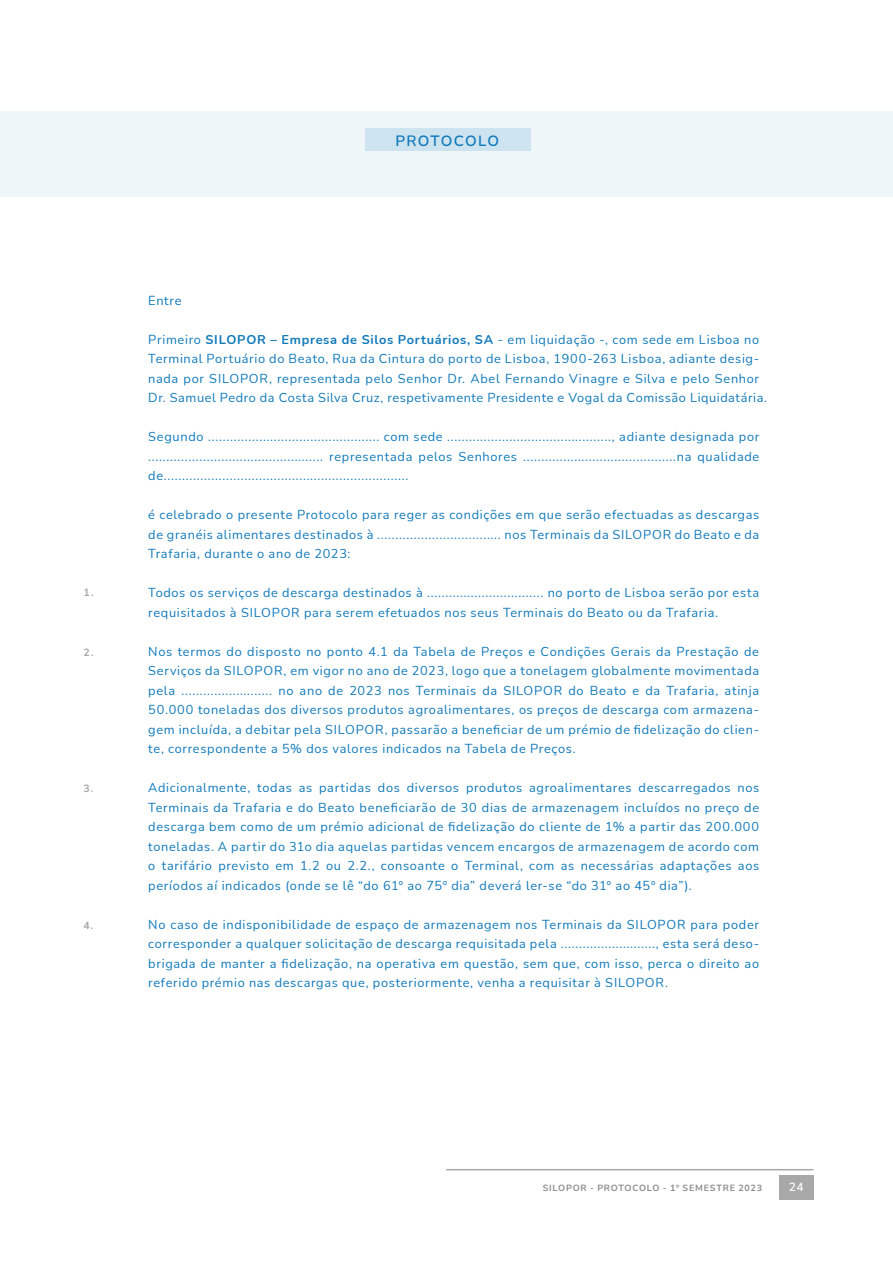
<style>
.page{position:relative;width:893px;height:1263px;background:#fff}
.page>*{position:absolute;margin:0;border:0;box-sizing:border-box;transform-origin:0 0}
.t1{font:600 15px "Nunito";letter-spacing:.08em;color:#1079ba}
.t2{font:12.75px/19.5px "Nunito";letter-spacing:.055em;color:#1079ba;text-align:justify}
.t3{font:600 12px "Nunito";color:#fff}
.t4{font:700 10.5px "Nunito";color:#a7a7a6}
.t5{font:700 9px "Nunito";letter-spacing:.085em;color:#8c8c8c}
.s1{font-weight:700}
</style>
<div class="page">
<div style="left:0;top:111px;width:893px;height:86px;background:#eff6fa"></div>
<div style="left:365px;top:128px;width:166px;height:23px;background:#cde3f0"></div>
<hr style="left:446px;top:1169px;width:367px;height:1px;background:#a8a8a8">
<div style="left:779px;top:1175px;width:34px;height:24px;background:#a8a8a8"></div>
<p class="t1" style="left:395px;top:130px;width:105px">PROTOCOLO</p>
<p class="t4" style="left:83px;top:585px;width:12px">1.</p>
<p class="t4" style="left:83px;top:645px;width:12px">2.</p>
<p class="t4" style="left:83px;top:781px;width:12px">3.</p>
<p class="t4" style="left:83px;top:918px;width:12px">4.</p>
<p class="t2" style="left:148px;top:290px;width:35px">Entre</p>
<p class="t2" style="left:148px;top:329px;width:620px;text-align:left">Primeiro <span class="s1">SILOPOR – Empresa de Silos Portuários, SA</span> - em liquidação -, com sede em Lisboa no Terminal Portuário do Beato, Rua da Cintura do porto de Lisboa, 1900-263 Lisboa, adiante desig&shy;nada por SILOPOR, representada pelo Senhor Dr. Abel Fernando Vinagre e Silva e pelo Senhor Dr. Samuel Pedro da Costa Silva Cruz, respetivamente Presidente e Vogal da Comissão Liquidatária.</p>
<p class="t2" style="left:148px;top:427px;width:613px">Segundo ............................................... com sede ............................................., adiante designada por ................................................ representada pelos Senhores ..........................................na qualidade de...................................................................</p>
<p class="t2" style="left:148px;top:505px;width:612px">é celebrado o presente Protocolo para reger as condições em que serão efectuadas as descargas de granéis alimentares destinados à .................................. nos Terminais da SILOPOR do Beato e da Trafaria, durante o ano de 2023:</p>
<p class="t2" style="left:148px;top:583px;width:612px">Todos os serviços de descarga destinados à ................................ no porto de Lisboa serão por esta requisitados à SILOPOR para serem efetuados nos seus Terminais do Beato ou da Trafaria.</p>
<p class="t2" style="left:148px;top:641px;width:612px">Nos termos do disposto no ponto 4.1 da Tabela de Preços e Condições Gerais da Prestação de Serviços da SILOPOR, em vigor no ano de 2023, logo que a tonelagem globalmente movimentada pela ......................... no ano de 2023 nos Terminais da SILOPOR do Beato e da Trafaria, atinja 50.000 toneladas dos diversos produtos agroalimentares, os preços de descarga com armazena&shy;gem incluída, a debitar pela SILOPOR, passarão a beneficiar de um prémio de fidelização do clien&shy;te, correspondente a 5% dos valores indicados na Tabela de Preços.</p>
<p class="t2" style="left:148px;top:778px;width:612px">Adicionalmente, todas as partidas dos diversos produtos agroalimentares descarregados nos Terminais da Trafaria e do Beato beneficiarão de 30 dias de armazenagem incluídos no preço de descarga bem como de um prémio adicional de fidelização do cliente de 1% a partir das 200.000 toneladas. A partir do 31o dia aquelas partidas vencem encargos de armazenagem de acordo com o tarifário previsto em 1.2 ou 2.2., consoante o Terminal, com as necessárias adaptações aos períodos aí indicados (onde se lê “do 61º ao 75º dia” deverá ler-se “do 31º ao 45º dia”).</p>
<p class="t2" style="left:148px;top:914px;width:612px">No caso de indisponibilidade de espaço de armazenagem nos Terminais da SILOPOR para poder corresponder a qualquer solicitação de descarga requisitada pela .........................., esta será deso&shy;brigada de manter a fidelização, na operativa em questão, sem que, com isso, perca o direito ao referido prémio nas descargas que, posteriormente, venha a requisitar à SILOPOR.</p>
<p class="t5" style="left:543px;top:1182px;width:221px">SILOPOR - PROTOCOLO - 1º SEMESTRE 2023</p>
<p class="t3" style="left:789px;top:1178px;width:16px">24</p>
</div>
